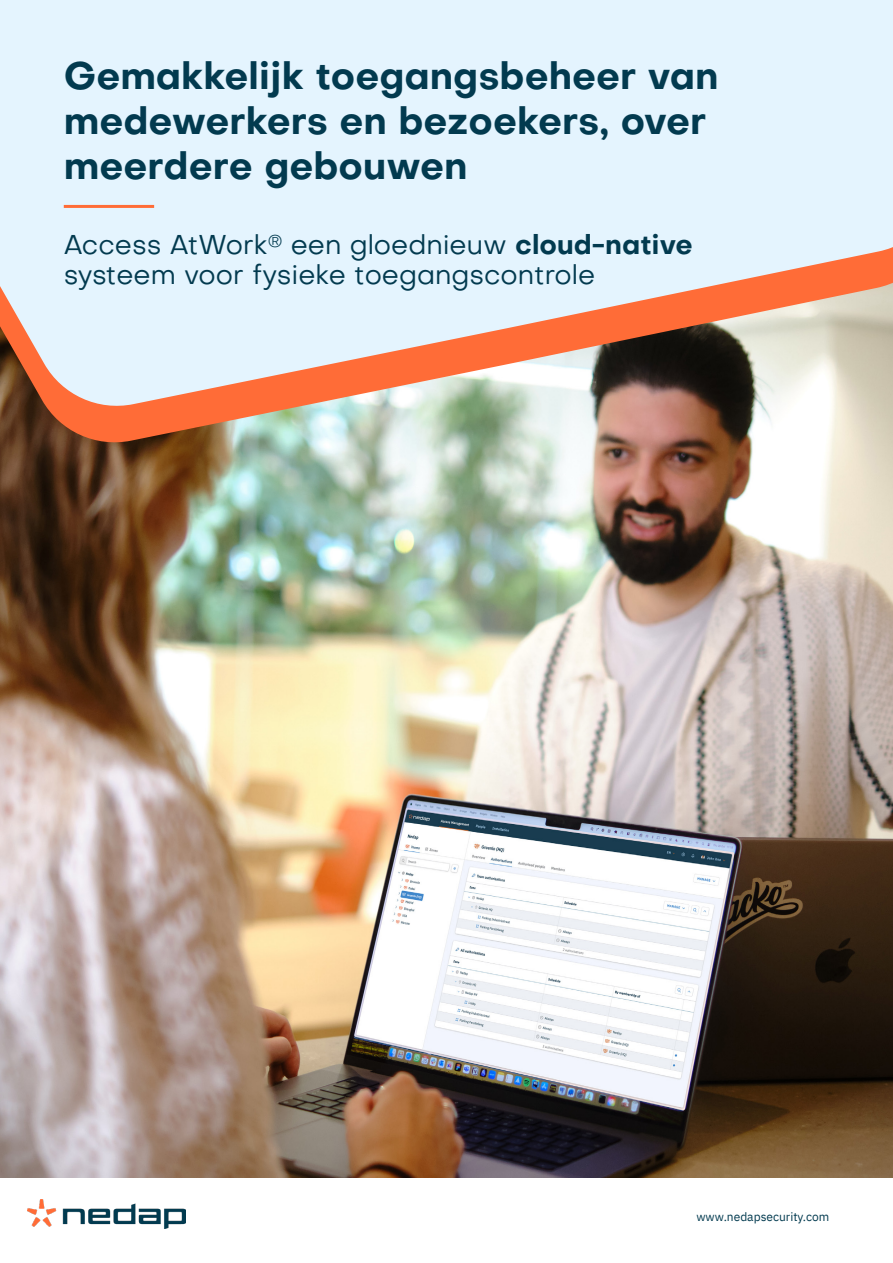
<style>
.page{position:relative;width:893px;height:1263px;background:#fff}
.page>*{position:absolute;margin:0;border:0;box-sizing:border-box;transform-origin:0 0}
.t1{font:700 37.5px/45px "Objectivity";color:#023a4f}
.t2{font:27px/30px "Objectivity";color:#023a4f}
.t3{font:12px "IBM Plex Sans";color:#023a4f}
.s1{font-weight:700}
</style>
<div class="page">
<img style="left:28px;top:1199px;width:158px;height:30px">
<img style="left:0;top:448px;width:893px;height:729px">
<img style="left:0;top:411px;width:893px;height:37px">
<svg style="left:0;top:0;width:893px;height:411px;background:#dfe0e3"></svg>
<hr style="left:64px;top:205px;width:90px;height:3px;background:#ff6c37">
<h1 class="t1" style="left:64px;top:53px;width:656px">Gemakkelijk toegangsbeheer van medewerkers en bezoekers, over meerdere gebouwen</h1>
<p class="t2" style="left:64px;top:229px;width:631px">Access AtWork<sup>®</sup> een gloednieuw <span class="s1">cloud-native </span>systeem voor fysieke toegangscontrole</p>
<p class="t3" style="left:696px;top:1207px;width:134px">www.nedapsecurity.com</p>
</div>
